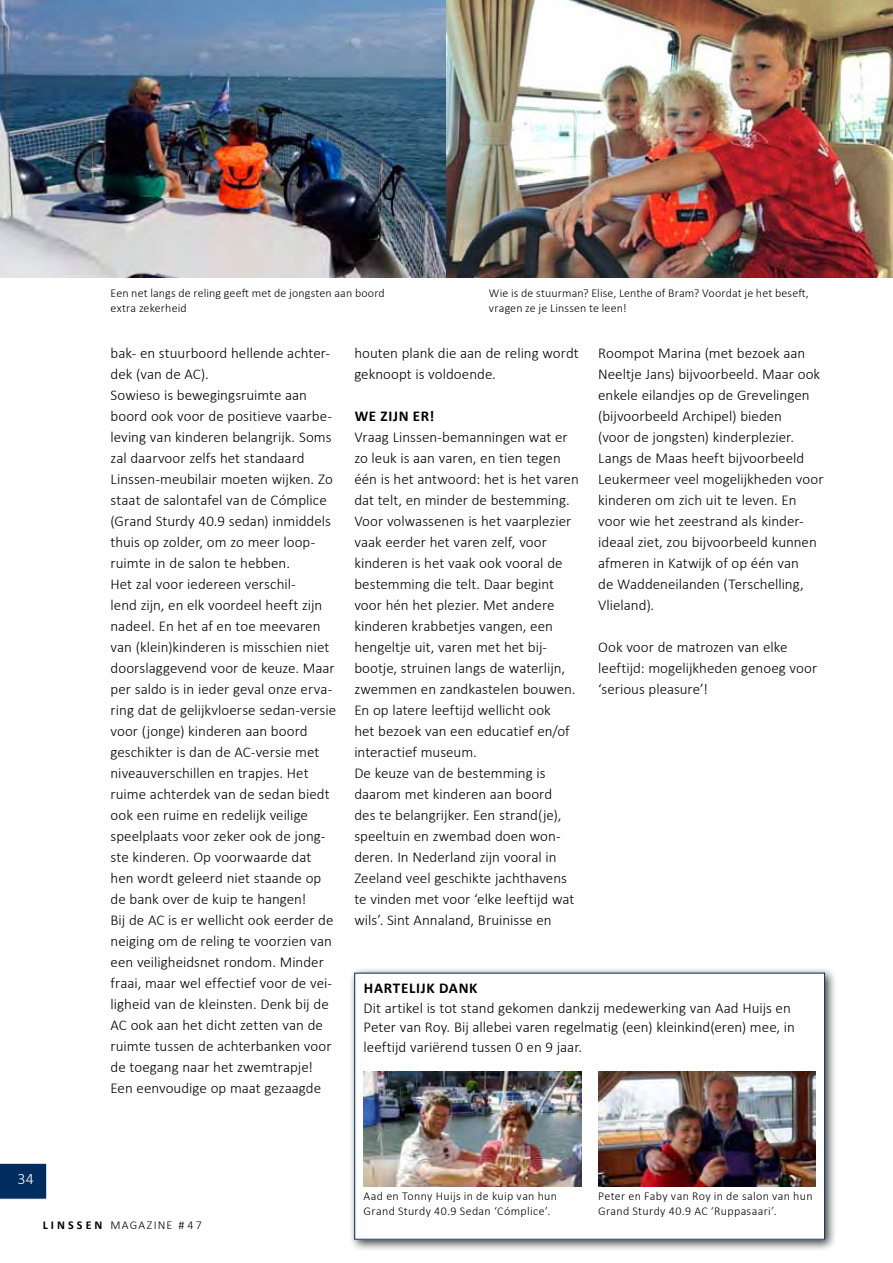
<style>
.page{position:relative;width:893px;height:1263px;background:#fff}
.page>*{position:absolute;margin:0;border:0;box-sizing:border-box;transform-origin:0 0}
.t1{font:300 16.05px "Calibri";color:#fff}
.t2{font:300 15px/21px "Calibri";color:#000}
.t3{font:700 15px "Calibri";letter-spacing:.045em;color:#000}
.t4{font:300 12px/15px "Calibri";letter-spacing:.015em;color:#000}
.t5{font:300 12px "Calibri";letter-spacing:.105em;color:#000}
.s1{font-weight:700}
</style>
<div class="page">
<img style="left:0;top:0;width:893px;height:278px">
<div style="left:348px;top:967px;width:489px;height:285px;background:#000;opacity:.75"></div>
<div style="left:355px;top:973px;width:470px;height:266px;background:#fff"></div>
<div style="left:354px;top:973px;width:471px;height:266px;border:1px solid #002d5f"></div>
<img style="left:364px;top:1071px;width:217px;height:115px">
<img style="left:598px;top:1071px;width:218px;height:115px">
<svg style="left:0;top:1163px;width:47px;height:36px;background:#0b3666"></svg>
<p class="t4" style="left:111px;top:285px;width:276px">Een net langs de reling geeft met de jongsten aan boord extra zekerheid</p>
<p class="t4" style="left:489px;top:285px;width:321px">Wie is de stuurman? Elise, Lenthe of Bram? Voordat je het beseft, vragen ze je Linssen te leen!</p>
<p class="t2" style="left:598px;top:342px;width:227px">Roompot Marina (met bezoek aan<br>Neeltje Jans) bijvoorbeeld. Maar ook enkele eilandjes op de Grevelingen (bijvoorbeeld Archipel) bieden<br>(voor de jongsten) kinderplezier.<br>Langs de Maas heeft bijvoorbeeld<br>Leukermeer veel mogelijkheden voor kinderen om zich uit te leven. En voor wie het zeestrand als kinder&shy;ideaal ziet, zou bijvoorbeeld kunnen afmeren in Katwijk of op één van<br>de Waddeneilanden (Terschelling,<br>Vlieland).</p>
<p class="t2" style="left:598px;top:636px;width:221px">Ook voor de matrozen van elke leeftijd: mogelijkheden genoeg voor ‘serious pleasure’!</p>
<p class="t2" style="left:111px;top:342px;width:227px">bak- en stuurboord hellende achter&shy;dek (van de AC).<br>Sowieso is bewegingsruimte aan boord ook voor de positieve vaarbe&shy;leving van kinderen belangrijk. Soms zal daarvoor zelfs het standaard Linssen-meubilair moeten wijken. Zo staat de salontafel van de Cómplice (Grand Sturdy 40.9 sedan) inmiddels thuis op zolder, om zo meer loop&shy;ruimte in de salon te hebben.<br>Het zal voor iedereen verschil-<br>lend zijn, en elk voordeel heeft zijn nadeel. En het af en toe meevaren van (klein)kinderen is misschien niet doorslaggevend voor de keuze. Maar per saldo is in ieder geval onze erva&shy;ring dat de gelijkvloerse sedan-versie voor (jonge) kinderen aan boord geschikter is dan de AC-versie met niveauverschillen en trapjes. Het ruime achterdek van de sedan biedt ook een ruime en redelijk veilige speelplaats voor zeker ook de jong&shy;ste kinderen. Op voorwaarde dat hen wordt geleerd niet staande op de bank over de kuip te hangen!<br>Bij de AC is er wellicht ook eerder de neiging om de reling te voorzien van een veiligheidsnet rondom. Minder fraai, maar wel effectief voor de vei&shy;ligheid van de kleinsten. Denk bij de AC ook aan het dicht zetten van de ruimte tussen de achterbanken voor de toegang naar het zwemtrapje!<br>Een eenvoudige op maat gezaagde</p>
<p class="t2" style="left:354px;top:342px;width:226px">houten plank die aan de reling wordt geknoopt is voldoende.</p>
<p class="t3" style="left:355px;top:406px;width:81px">WE ZIJN ER!</p>
<p class="t2" style="left:354px;top:426px;width:226px">Vraag Linssen-bemanningen wat er zo leuk is aan varen, en tien tegen één is het antwoord: het is het varen dat telt, en minder de bestemming.<br>Voor volwassenen is het vaarplezier vaak eerder het varen zelf, voor kinderen is het vaak ook vooral de bestemming die telt. Daar begint voor hén het plezier. Met andere kinderen krabbetjes vangen, een hengeltje uit, varen met het bij&shy;bootje, struinen langs de waterlijn, zwemmen en zandkastelen bouwen.<br>En op latere leeftijd wellicht ook<br>het bezoek van een educatief en/of interactief museum.<br>De keuze van de bestemming is daarom met kinderen aan boord<br>des te belangrijker. Een strand(je), speeltuin en zwembad doen won&shy;deren. I n Nederland zijn vooral in Zeeland veel geschikte jachthavens te vinden met voor ‘elke leeftijd wat wils’. Sint Annaland, Bruinisse en</p>
<p class="t3" style="left:364px;top:979px;width:115px">HARTELI JK DANK</p>
<p class="t2" style="left:364px;top:998px;width:433px;line-height:19.5px">Dit artikel is tot stand gekomen dankzij medewerking van Aad H uijs en<br>Peter van Roy. Bij allebei varen regelmatig (een) kleinkind(eren) mee, in leeftijd variërend tussen 0 en 9 jaar.</p>
<p class="t1" style="left:18px;top:1169px;width:18px">34</p>
<p class="t5" style="left:43px;top:1217px;width:161px"><span class="s1">LINSSEN</span> magazine #47</p>
<p class="t4" style="left:364px;top:1188px;width:195px">Aad en Tonny H uijs in de kuip van hun<br>Grand Sturdy 40.9 Sedan ‘Cómplice’.</p>
<p class="t4" style="left:598px;top:1188px;width:216px">Peter en Faby van Roy in de salon van hun<br>Grand Sturdy 40.9 AC ‘Ruppasaari’.</p>
</div>
